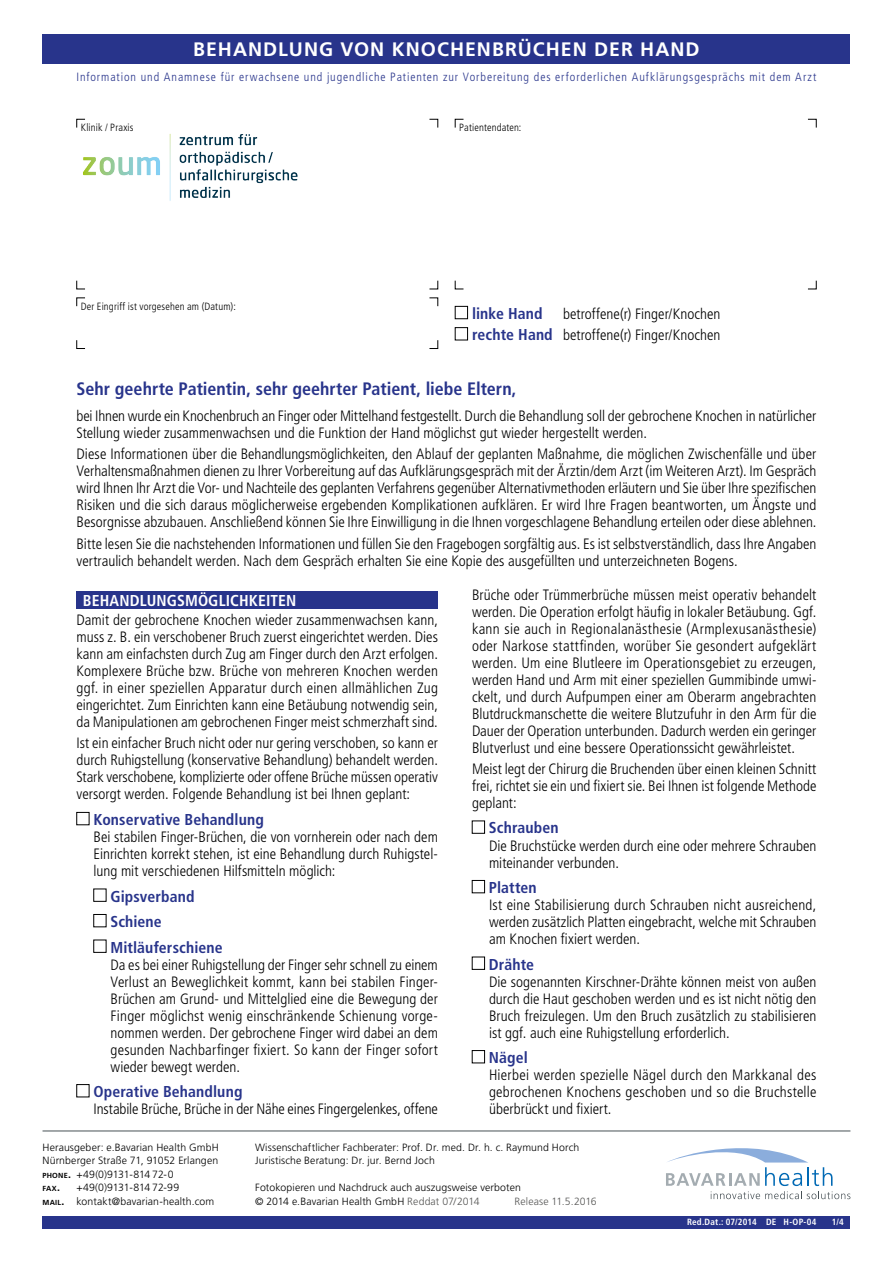
<style>
.page{position:relative;width:893px;height:1263px;background:#fff}
.page>*{position:absolute;margin:0;border:0;box-sizing:border-box;transform-origin:0 0}
.t1{font:700 19.5px "Frutiger LT Pro";letter-spacing:.05em;color:#fff}
.t2{font:700 condensed 18px "Frutiger LT Pro";color:#28348b}
.t3{font:700 condensed 15.75px/25.5px "Frutiger LT Pro";letter-spacing:.005em;color:#28348b}
.t4{font:700 condensed 15.75px "Frutiger LT Pro";letter-spacing:.005em;color:#fff}
.t5{font:300 condensed 15px/17px "Frutiger LT Pro";color:#000;text-align:justify}
.t6{font:300 condensed 12px "Frutiger LT Pro";letter-spacing:.075em;color:#28348b}
.t7{font:300 10.5px/13.5px "Frutiger LT Pro";letter-spacing:.01em;color:#000}
.t8{font:300 condensed 10.5px "Frutiger LT Pro";letter-spacing:.015em;color:#000}
.t9{font:300 10.5px "Frutiger LT Pro";letter-spacing:.01em;color:#575756}
.t10{font:700 condensed 9px "Frutiger LT Pro";letter-spacing:.025em;color:#fff}
.t11{font:700 7.35px "Frutiger LT Pro";color:#000}
.s1{font-weight:700;font-size:15.75px;color:#28348b}
.s2{font-weight:700;font-size:7.35px}
.s3{font-weight:700}
.s4{font-size:10.5px}
.s5{color:#575756}
</style>
<div class="page">
<div style="left:43px;top:1216px;width:807px;height:13px;background:#28348b"></div>
<div style="left:43px;top:34px;width:807px;height:30px;background:#28348b"></div>
<hr style="left:43px;top:1131px;width:807px;height:1px;background:#485156">
<svg style="left:76px;top:280px;width:9px;height:9px"></svg>
<svg style="left:429px;top:280px;width:9px;height:9px"></svg>
<svg style="left:455px;top:280px;width:9px;height:9px"></svg>
<svg style="left:808px;top:280px;width:9px;height:9px"></svg>
<svg style="left:76px;top:340px;width:9px;height:9px"></svg>
<svg style="left:429px;top:340px;width:9px;height:9px"></svg>
<svg style="left:76px;top:119px;width:9px;height:7px"></svg>
<svg style="left:429px;top:119px;width:9px;height:9px"></svg>
<svg style="left:455px;top:119px;width:9px;height:9px"></svg>
<svg style="left:808px;top:119px;width:9px;height:9px"></svg>
<svg style="left:76px;top:297px;width:9px;height:10px"></svg>
<svg style="left:429px;top:297px;width:9px;height:10px"></svg>
<svg style="left:666px;top:1148px;width:184px;height:51px"></svg>
<div style="left:77px;top:591px;width:361px;height:17px;background:#28348b"></div>
<div style="left:77px;top:812px;width:12px;height:13px;border:1px solid #000"></div>
<div style="left:94px;top:914px;width:12px;height:13px;border:1px solid #000"></div>
<div style="left:77px;top:1084px;width:12px;height:13px;border:1px solid #000"></div>
<div style="left:472px;top:821px;width:13px;height:12px;border:1px solid #000"></div>
<div style="left:472px;top:880px;width:13px;height:13px;border:1px solid #000"></div>
<div style="left:472px;top:957px;width:13px;height:12px;border:1px solid #000"></div>
<div style="left:472px;top:1050px;width:13px;height:13px;border:1px solid #000"></div>
<div style="left:455px;top:306px;width:13px;height:13px;border:1px solid #000"></div>
<div style="left:455px;top:327px;width:13px;height:13px;border:1px solid #000"></div>
<img style="left:76px;top:126px;width:222px;height:75px">
<h1 class="t1" style="left:193px;top:38px;width:508px">BEHANDLUNG VON KNOCHENBRÜCHEN DER HAND</h1>
<p class="t6" style="left:77px;top:70px;width:741px">Information und Anamnese für erwachsene und jugendliche Patienten zur Vorbereitung des erforderlichen Aufklärungsgesprächs mit dem Arzt</p>
<p class="t8" style="left:81px;top:122px;width:54px">Klinik / Praxis</p>
<p class="t8" style="left:459px;top:122px;width:64px">Patientendaten:</p>
<p class="t8" style="left:81px;top:300px;width:157px">Der Eingriff ist vorgesehen am (Datum):</p>
<p class="t3" style="left:472px;top:301px;width:72px">linke Hand</p>
<p class="t5" style="left:472px;top:303px;width:250px;line-height:21.3px;text-align:right">betroffene(r) Finger/Knochen<br><span class="s1">rechte Hand</span> betroffene(r) Finger/Knochen</p>
<p class="t2" style="left:77px;top:379px;width:441px">Sehr geehrte Patientin, sehr geehrter Patient, liebe Eltern,</p>
<p class="t5" style="left:77px;top:407px;width:741px">bei Ihnen wurde ein Knochenbruch an Finger oder Mittelhand festgestellt. Durch die Behandlung soll der gebrochene Knochen in natürlicher<br>Stellung wieder zusammenwachsen und die Funktion der Hand möglichst gut wieder hergestellt werden.</p>
<p class="t5" style="left:77px;top:446px;width:741px">Diese Informationen über die Behandlungsmöglichkeiten, den Ablauf der geplanten Maßnahme, die möglichen Zwischenfälle und über Verhaltensmaßnahmen dienen zu Ihrer Vorbereitung auf das Aufklärungsgespräch mit der Ärztin/dem Arzt (im Weiteren Arzt). Im Gespräch wird Ihnen Ihr Arzt die Vor- und Nachteile des geplanten Verfahrens gegenüber Alternativmethoden erläutern und Sie über Ihre spezifischen Risiken und die sich daraus möglicherweise ergebenden Komplikationen aufklären. Er wird Ihre Fragen beantworten, um Ängste und Besorgnisse abzubauen. Anschließend können Sie Ihre Einwilligung in die Ihnen vorgeschlagene Behandlung erteilen oder diese ablehnen.</p>
<p class="t5" style="left:77px;top:535px;width:741px">Bitte lesen Sie die nachstehenden Informationen und füllen Sie den Fragebogen sorgfältig aus. Es ist selbstverständlich, dass Ihre Angaben vertraulich behandelt werden. Nach dem Gespräch erhalten Sie eine Kopie des ausgefüllten und unterzeichneten Bogens.</p>
<p class="t4" style="left:83px;top:591px;width:215px">BEHANDLUNGSMÖGLICHKEITEN</p>
<p class="t5" style="left:77px;top:612px;width:363px">Damit der gebrochene Knochen wieder zusammenwachsen kann, muss z. B. ein verschobener Bruch zuerst eingerichtet werden. Dies kann am einfachsten durch Zug am Finger durch den Arzt erfolgen.<br>Komplexere Brüche bzw. Brüche von mehreren Knochen werden ggf. in einer speziellen Apparatur durch einen allmählichen Zug eingerichtet. Zum Einrichten kann eine Betäubung notwendig sein, da Manipulationen am gebrochenen Finger meist schmerzhaft sind.</p>
<p class="t5" style="left:77px;top:735px;width:363px">Ist ein einfacher Bruch nicht oder nur gering verschoben, so kann er durch Ruhigstellung (konservative Behandlung) behandelt werden.<br>Stark verschobene, komplizierte oder offene Brüche müssen operativ versorgt werden. Folgende Behandlung ist bei Ihnen geplant:</p>
<p class="t3" style="left:94px;top:807px;width:172px">Konservative Behandlung</p>
<p class="t5" style="left:94px;top:828px;width:346px">Bei stabilen Finger-Brüchen, die von vornherein oder nach dem Einrichten korrekt stehen, ist eine Behandlung durch Ruhigstel&shy;lung mit verschiedenen Hilfsmitteln möglich:</p>
<p class="t3" style="left:110px;top:883px;width:114px">Gipsverband<br>Schiene<br>Mitläuferschiene</p>
<p class="t5" style="left:111px;top:956px;width:329px">Da es bei einer Ruhigstellung der Finger sehr schnell zu einem Verlust an Beweglichkeit kommt, kann bei stabilen Finger-Brüchen am Grund- und Mittelglied eine die Bewegung der Finger möglichst wenig einschränkende Schienung vorge&shy;nommen werden. Der gebrochene Finger wird dabei an dem gesunden Nachbarfinger fixiert. So kann der Finger sofort wieder bewegt werden.</p>
<p class="t3" style="left:94px;top:1079px;width:150px">Operative Behandlung</p>
<p class="t5" style="left:94px;top:1101px;width:346px">Instabile Brüche, Brüche in der Nähe eines Fingergelenkes, offene</p>
<p class="t5" style="left:472px;top:586px;width:346px">Brüche oder Trümmerbrüche müssen meist operativ behandelt werden. Die Operation erfolgt häufig in lokaler Betäubung. Ggf. kann sie auch in Regionalanästhesie (Armplexusanästhesie) oder Narkose stattfinden, worüber Sie gesondert aufgeklärt werden. Um eine Blutleere im Operationsgebiet zu erzeugen, werden Hand und Arm mit einer speziellen Gummibinde umwi&shy;ckelt, und durch Aufpumpen einer am Oberarm angebrachten Blutdruckmanschette die weitere Blutzufuhr in den Arm für die Dauer der Operation unterbunden. Dadurch werden ein geringer Blutverlust und eine bessere Operationssicht gewährleistet.</p>
<p class="t5" style="left:472px;top:760px;width:346px">Meist legt der Chirurg die Bruchenden über einen kleinen Schnitt frei, richtet sie ein und fixiert sie. Bei Ihnen ist folgende Methode geplant:</p>
<p class="t3" style="left:489px;top:815px;width:71px">Schrauben</p>
<p class="t5" style="left:489px;top:837px;width:329px">Die Bruchstücke werden durch eine oder mehrere Schrauben miteinander verbunden.</p>
<p class="t3" style="left:489px;top:875px;width:49px">Platten</p>
<p class="t5" style="left:489px;top:896px;width:329px">Ist eine Stabilisierung durch Schrauben nicht ausreichend, werden zusätzlich Platten eingebracht, welche mit Schrauben am Knochen fixiert werden.</p>
<p class="t3" style="left:489px;top:951px;width:47px">Drähte</p>
<p class="t5" style="left:489px;top:973px;width:329px">Die sogenannten Kirschner-Drähte können meist von außen durch die Haut geschoben werden und es ist nicht nötig den Bruch freizulegen. Um den Bruch zusätzlich zu stabilisieren ist ggf. auch eine Ruhigstellung erforderlich.</p>
<p class="t3" style="left:489px;top:1045px;width:40px">Nägel</p>
<p class="t5" style="left:489px;top:1067px;width:329px">Hierbei werden spezielle Nägel durch den Markkanal des gebrochenen Knochens geschoben und so die Bruchstelle überbrückt und fixiert.</p>
<p class="t7" style="left:43px;top:1140px;width:178px;text-align:justify">Herausgeber: e.Bavarian Health GmbH Nürnberger Straße 71, 91052 Erlangen <span class="s2">PHONE</span><span class="s3">.</span> +49(0)9131-814 72-0</p>
<p class="t11" style="left:43px;top:1184px;width:19px">FAX<span class="s4">.</span></p>
<p class="t7" style="left:43px;top:1181px;width:173px;text-align:center">+49(0)9131-814 72-99<br><span class="s2">MAIL</span><span class="s3">.</span> kontakt@bavarian-health.com</p>
<p class="t7" style="left:255px;top:1140px;width:326px">Wissenschaftlicher Fachberater: Prof. Dr. med. Dr. h. c. Raymund Horch<br>Juristische Beratung: Dr. jur. Bernd Joch</p>
<p class="t7" style="left:255px;top:1181px;width:267px">Fotokopieren und Nachdruck auch auszugsweise verboten © 2014 e.Bavarian Health GmbH <span class="s5">Reddat 07/2014</span></p>
<p class="t9" style="left:514px;top:1195px;width:84px">Release 11.5.2016</p>
<p class="t10" style="left:687px;top:1216px;width:131px">Red.Dat.: 07/2014 DE H-OP-04</p>
<p class="t10" style="left:832px;top:1216px;width:13px">1/4</p>
</div>
